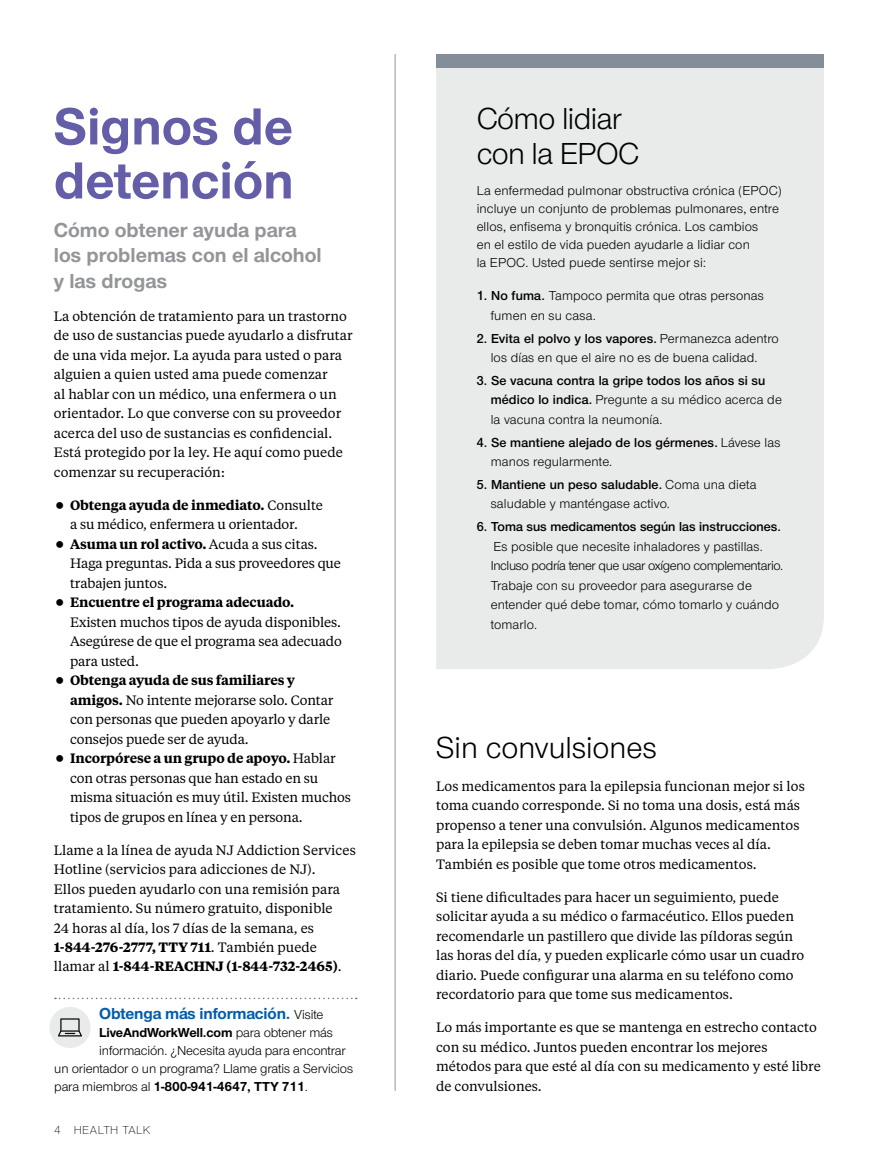
<style>
.page{position:relative;width:878px;height:1161px;background:#fff}
.page>*{position:absolute;margin:0;border:0;box-sizing:border-box;transform-origin:0 0}
.t1{font:700 54px/54px "UHC Sans";color:#645ea9}
.t2{font:31.5px/34.5px "UHC Sans";letter-spacing:-.02em;color:#000}
.t3{font:31.5px "UHC Sans";color:#000}
.t4{font:700 21px/25.2px "UHC Sans";color:#939598}
.t5{font:700 16.5px "UHC Sans";letter-spacing:-.01em;color:#005dac}
.t6{font:13.5px/19.5px "UHC Serif Text";color:#000}
.t7{font:13.5px/19.5px "UHC Sans";letter-spacing:.01em;color:#000}
.t8{font:600 13.5px/19.5px "UHC Sans";letter-spacing:.01em;color:#000}
.t9{font:13.5px "UHC Sans";letter-spacing:-.01em;color:#000}
.t10{font:700 13.5px "UHC Sans";letter-spacing:-.01em;color:#000}
.t11{font:600 13.5px "UHC Serif Text";letter-spacing:-.01em;color:#000}
.t12{font:300 12px "UHC Sans";letter-spacing:.04em;color:#000}
.s1{font-weight:600}
.s2{font-weight:700}
.s3{font-weight:400;font-size:13.5px;color:#000}
.s4{font-weight:400}
</style>
<div class="page">
<div style="left:436px;top:68px;width:388px;height:601px;background:#e9eaea"></div>
<svg style="left:55px;top:998px;width:302px;height:1px"></svg>
<div style="left:49px;top:1007px;width:42px;height:41px;background:#e9eaea;border-radius:50%"></div>
<svg style="left:58px;top:1018px;width:24px;height:18px"></svg>
<hr style="left:395px;top:54px;width:1px;height:1037px;background:#939598">
<div style="left:436px;top:54px;width:388px;height:14px;background:#838e98"></div>
<h1 class="t1" style="left:54px;top:98px;width:241px">Signos de detención</h1>
<h3 class="t4" style="left:54px;top:217px;width:269px">Cómo obtener ayuda para los problemas con el alcohol y las drogas</h3>
<p class="t6" style="left:54px;top:305px;width:300px">La obtención de tratamiento para un trastorno de uso de sustancias puede ayudarlo a disfrutar de una vida mejor. La ayuda para usted o para alguien a quien usted ama puede comenzar<br>al hablar con un médico, una enfermera o un orientador. Lo que converse con su proveedor acerca del uso de sustancias es confidencial.<br>Está protegido por la ley. He aquí como puede comenzar su recuperación:</p>
<p class="t6" style="left:70px;top:494px;width:272px"><span class="s1">Obtenga ayuda de inmediato.</span> Consulte<br>a su médico, enfermera u orientador.<br><span class="s1">Asuma un rol activo.</span> Acuda a sus citas.<br>Haga preguntas. Pida a sus proveedores que trabajen juntos.</p>
<p class="t11" style="left:70px;top:593px;width:226px">Encuentre el programa adecuado.</p>
<p class="t6" style="left:70px;top:611px;width:273px;text-align:justify">Existen muchos tipos de ayuda disponibles.<br>Asegúrese de que el programa sea adecuado para usted.</p>
<p class="t6" style="left:70px;top:670px;width:282px"><span class="s1">Obtenga ayuda de sus familiares y amigos.</span> No intente mejorarse solo. Contar con personas que pueden apoyarlo y darle consejos puede ser de ayuda.<br><span class="s1">Incorpórese a un grupo de apoyo.</span> Hablar con otras personas que han estado en su misma situación es muy útil. Existen muchos tipos de grupos en línea y en persona.</p>
<p class="t6" style="left:54px;top:839px;width:303px">Llame a la línea de ayuda NJ Addiction Services Hotline (servicios para adicciones de NJ).<br>Ellos pueden ayudarlo con una remisión para tratamiento. Su número gratuito, disponible<br>24 horas al día, los 7 días de la semana, es <span class="s2">1-844-276-2777, TTY 711</span>. También puede llamar al <span class="s2">1-844-REACHNJ (1-844-732-2465)</span>.</p>
<p class="t5" style="left:99px;top:1002px;width:226px">Obtenga más información. <span class="s3">Visite</span></p>
<p class="t10" style="left:99px;top:1023px;width:235px">LiveAndWorkWell.com <span class="s4">para obtener más</span></p>
<p class="t9" style="left:99px;top:1042px;width:248px">información. ¿Necesita ayuda para encontrar</p>
<p class="t9" style="left:54px;top:1060px;width:300px">un orientador o un programa? Llame gratis a Servicios</p>
<p class="t10" style="left:54px;top:1077px;width:255px"><span class="s4">para miembros al</span> 1-800-941-4647, TTY 711<span class="s4">.</span></p>
<p class="t12" style="left:54px;top:1122px;width:98px">4 HEALTH TALK</p>
<h2 class="t2" style="left:476px;top:101px;width:164px">Cómo lidiar con la EPOC</h2>
<p class="t7" style="left:476px;top:182px;width:306px;line-height:18px">La enfermedad pulmonar obstructiva crónica (EPOC) incluye un conjunto de problemas pulmonares, entre ellos, enfisema y bronquitis crónica. Los cambios<br>en el estilo de vida pueden ayudarle a lidiar con<br>la EPOC. Usted puede sentirse mejor si:</p>
<p class="t7" style="left:490px;top:286px;width:274px;text-indent:-14px"><span class="s1">1. No fuma.</span> Tampoco permita que otras personas fumen en su casa.</p>
<p class="t7" style="left:476px;top:328px;width:304px;text-align:center"><span class="s1">2. Evita el polvo y los vapores.</span> Permanezca adentro los días en que el aire no es de buena calidad.</p>
<p class="t8" style="left:490px;top:370px;width:293px;text-indent:-14px">3. Se vacuna contra la gripe todos los años si su médico lo indica. <span class="s4">Pregunte a su médico acerca de la vacuna contra la neumonía.</span></p>
<p class="t8" style="left:490px;top:432px;width:291px;text-indent:-14px">4. Se mantiene alejado de los gérmenes. <span class="s4">Lávese las manos regularmente.</span></p>
<p class="t7" style="left:490px;top:474px;width:267px;text-indent:-14px"><span class="s1">5. Mantiene un peso saludable.</span> Coma una dieta saludable y manténgase activo.</p>
<p class="t8" style="left:476px;top:516px;width:306px">6. Toma sus medicamentos según las instrucciones.</p>
<p class="t7" style="left:490px;top:536px;width:294px">Es posible que necesite inhaladores y pastillas.<br>Incluso podría tener que usar oxígeno complementario.<br>Trabaje con su proveedor para asegurarse de entender qué debe tomar, cómo tomarlo y cuándo tomarlo.</p>
<h2 class="t3" style="left:436px;top:727px;width:222px">Sin convulsiones</h2>
<p class="t6" style="left:436px;top:776px;width:370px">Los medicamentos para la epilepsia funcionan mejor si los toma cuando corresponde. Si no toma una dosis, está más propenso a tener una convulsión. Algunos medicamentos para la epilepsia se deben tomar muchas veces al día.<br>También es posible que tome otros medicamentos.</p>
<p class="t6" style="left:436px;top:887px;width:369px">Si tiene dificultades para hacer un seguimiento, puede solicitar ayuda a su médico o farmacéutico. Ellos pueden recomendarle un pastillero que divide las píldoras según las horas del día, y pueden explicarle cómo usar un cuadro diario. Puede configurar una alarma en su teléfono como recordatorio para que tome sus medicamentos.</p>
<p class="t6" style="left:436px;top:1017px;width:386px">Lo más importante es que se mantenga en estrecho contacto con su médico. Juntos pueden encontrar los mejores métodos para que esté al día con su medicamento y esté libre de convulsiones.</p>
</div>
